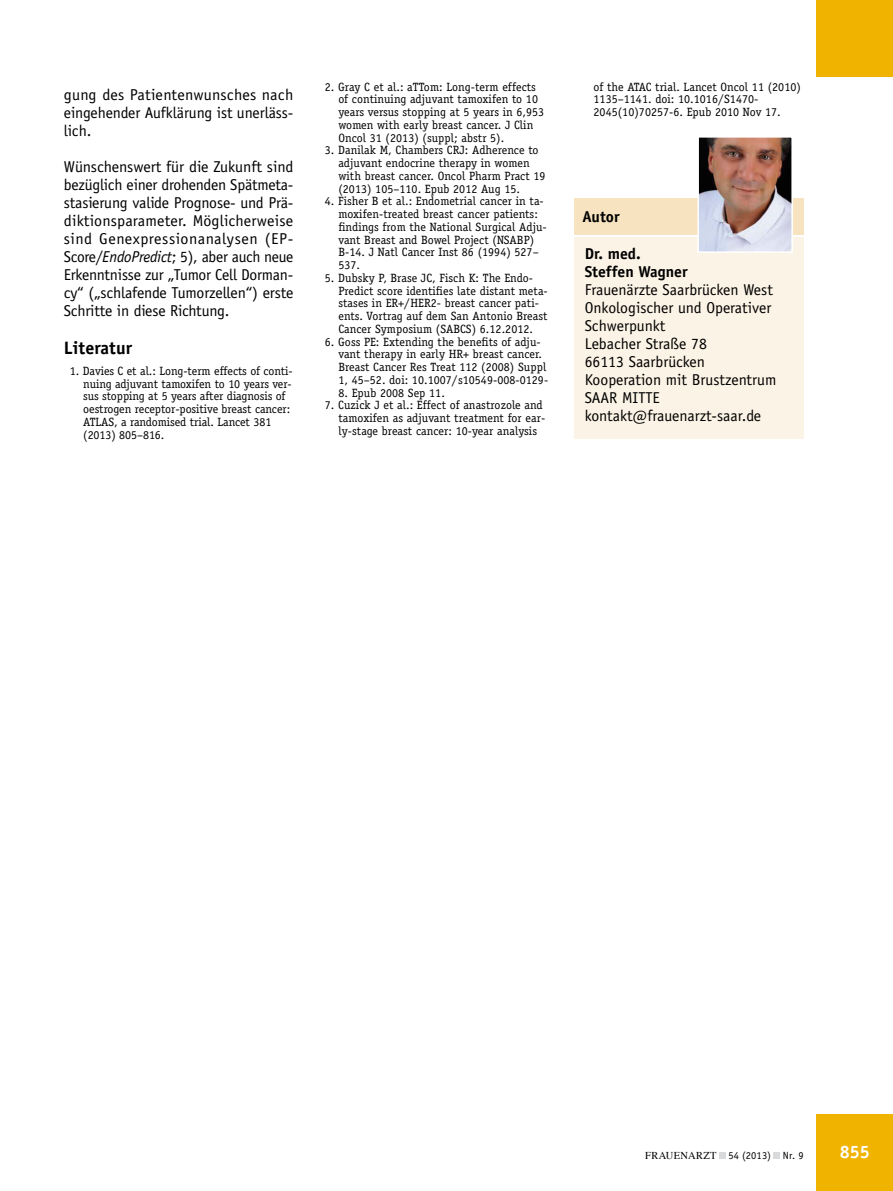
<style>
.page{position:relative;width:893px;height:1191px;background:#fff}
.page>*{position:absolute;margin:0;border:0;box-sizing:border-box;transform-origin:0 0}
.t1{font:700 18px "Officina Sans Std";letter-spacing:.005em;color:#000}
.t2{font:700 18px "Officina Sans Std";color:#fff}
.t3{font:15.75px/18px "Officina Sans Std";color:#000;text-align:justify}
.t4{font:700 15.75px/18px "Officina Sans Std";color:#000}
.t5{font:12px/12.8px "Officina Serif Std";letter-spacing:.005em;color:#000}
.t6{font:10.5px "Officina Sans Std";letter-spacing:.015em;color:#000}
.s1{font-style:italic}
.s2{font-family:"Times"}
</style>
<div class="page">
<div style="left:816px;top:1114px;width:77px;height:77px;background:#f0b400"></div>
<div style="left:816px;top:0;width:77px;height:77px;background:#f0b400"></div>
<div style="left:574px;top:237px;width:230px;height:201px;background:#fbf3e5"></div>
<div style="left:574px;top:198px;width:230px;height:36px;background:#f7e3bf"></div>
<img style="left:697px;top:137px;width:97px;height:116px">
<svg style="left:719px;top:1152px;width:6px;height:6px"></svg>
<svg style="left:774px;top:1152px;width:6px;height:6px"></svg>
<h2 class="t3" style="left:64px;top:86px;width:231px">gung des Patientenwunsches nach eingehender Aufklärung ist unerläss&shy;lich.</h2>
<p class="t3" style="left:64px;top:158px;width:231px">Wünschenswert für die Zukunft sind bezüglich einer drohenden Spätmeta&shy;stasierung valide Prognose- und Prä&shy;diktionsparameter. Möglicherweise sind Genexpressionanalysen (EP-Score/<span class="s1">EndoPredict</span>; 5), aber auch neue Erkenntnisse zur „Tumor Cell Dorman&shy;cy“ („schlafende Tumorzellen“) erste Schritte in diese Richtung.</p>
<h1 class="t1" style="left:64px;top:336px;width:70px">Literatur</h1>
<p class="t5" style="left:83px;top:364px;width:211px;text-indent:-14px">1. Davies C et al.: Long-term effects of conti&shy;nuing adjuvant tamoxifen to 10 years ver&shy;sus stopping at 5 years after diagnosis of oestrogen receptor-positive breast cancer:<br>ATLAS, a randomised trial. Lancet 381 (2013) 805–816.</p>
<p class="t5" style="left:338px;top:80px;width:207px;text-indent:-14px">2. Gray C et al.: aTTom: Long-term effects of continuing adjuvant tamoxifen to 10 years versus stopping at 5 years in 6,953 women with early breast cancer. J Clin Oncol 31 (2013) (suppl; abstr 5).</p>
<p class="t5" style="left:338px;top:144px;width:209px;text-indent:-14px">3. Danilak M, Chambers CRJ: Adherence to adjuvant endocrine therapy in women with breast cancer. Oncol Pharm Pract 19 (2013) 105–110. Epub 2012 Aug 15.</p>
<p class="t5" style="left:338px;top:195px;width:210px;text-indent:-14px">4. Fisher B et al.: Endometrial cancer in ta&shy;moxifen-treated breast cancer patients: findings from the National Surgical Adju&shy;vant Breast and Bowel Project (NSABP)<br>B-14. J Natl Cancer Inst 86 (1994) 527– 537.</p>
<p class="t5" style="left:338px;top:271px;width:211px;text-indent:-14px">5. Dubsky P, Brase JC, Fisch K: The Endo-Predict score identifies late distant meta&shy;stases in ER+/HER2- breast cancer pati&shy;ents. Vortrag auf dem San Antonio Breast Cancer Symposium (SABCS) 6.12.2012.</p>
<p class="t5" style="left:338px;top:335px;width:211px;text-indent:-14px">6. Goss PE: Extending the benefits of adju&shy;vant therapy in early HR+ breast cancer.<br>Breast Cancer Res Treat 112 (2008) Suppl 1, 45–52. doi: 10.1007/s10549-008-0129-</p>
<p class="t5" style="left:338px;top:386px;width:108px">8. Epub 2008 Sep 11.</p>
<p class="t5" style="left:338px;top:399px;width:208px;text-indent:-14px">7. Cuzick J et al.: Effect of anastrozole and tamoxifen as adjuvant treatment for ear&shy;ly-stage breast cancer: 10-year analysis</p>
<p class="t5" style="left:594px;top:80px;width:209px">of the ATAC trial. Lancet Oncol 11 (2010)<br>1135–1141. doi: 10.1016/S1470-<br>2045(10)70257-6. Epub 2010 Nov 17.</p>
<h2 class="t4" style="left:583px;top:207px;width:39px">Autor</h2>
<h2 class="t4" style="left:585px;top:245px;width:104px">Dr. med.<br>Steffen Wagner</h2>
<h2 class="t3" style="left:585px;top:281px;width:193px;text-align:left">Frauenärzte Saarbrücken West<br>Onkologischer und Operativer<br>Schwerpunkt<br>Lebacher Straße 78<br>66113 Saarbrücken<br>Kooperation mit Brustzentrum<br>SAAR MITTE kontakt@frauenarzt-saar.de</h2>
<p class="t6" style="left:645px;top:1149px;width:160px"><span class="s2">FRAUENARZT</span> 54 (2013) Nr. 9</p>
<h1 class="t2" style="left:840px;top:1140px;width:32px">855</h1>
</div>
